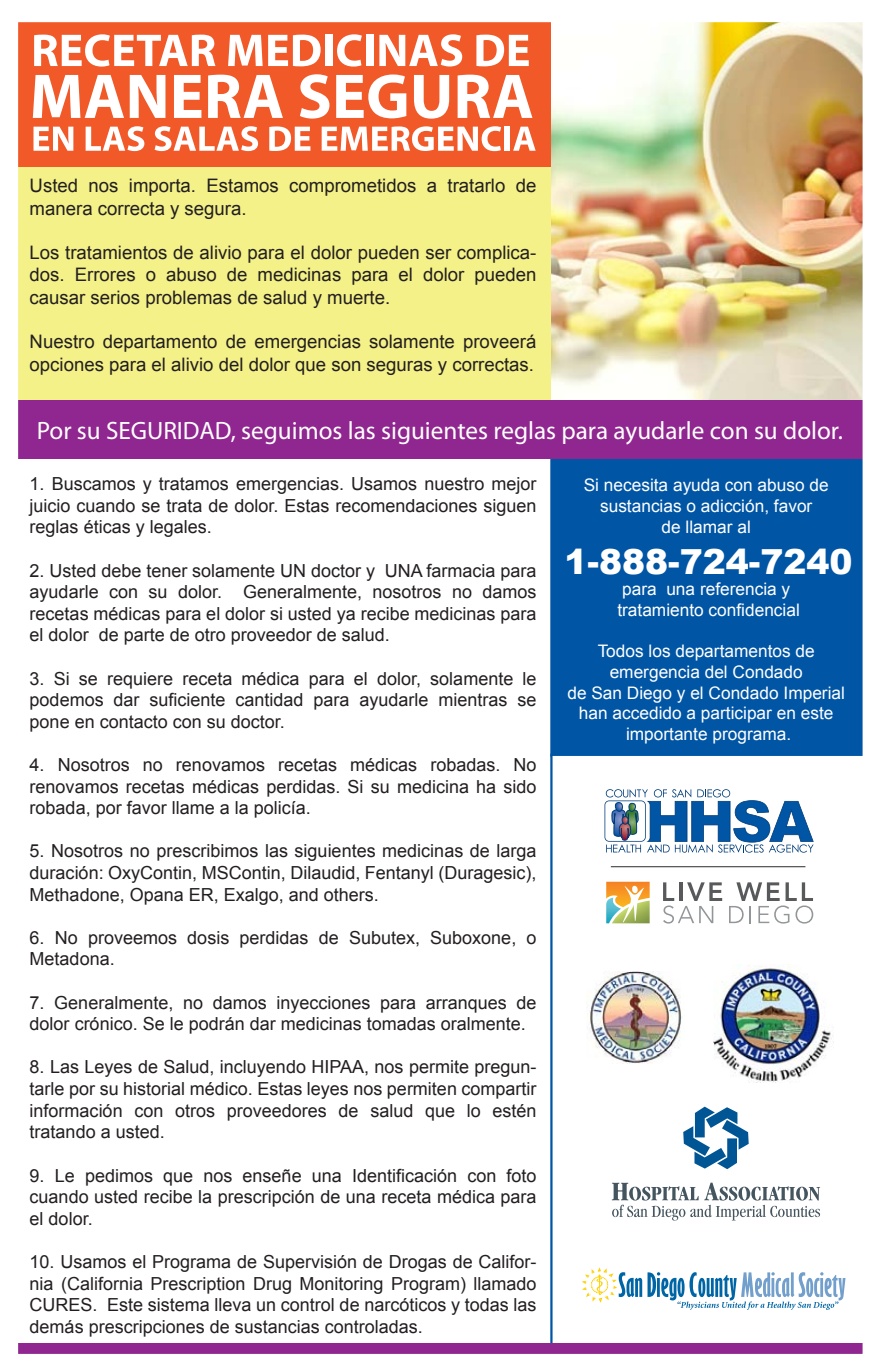
<style>
.page{position:relative;width:890px;height:1370px;background:#fff}
.page>*{position:absolute;margin:0;border:0;box-sizing:border-box;transform-origin:0 0}
.t1{font:900 34.65px "Arial";color:#fff}
.t2{font:25.2px "Myriad Pro";color:#fff}
.t3{font:18.68px/22.3px "Arial";color:#231f20}
.t4{font:18px/21.6px "Arial";color:#231f20;text-align:justify}
.t5{font:17.32px/20.7px "Arial";color:#fff;text-align:center}
</style>
<div class="page">
<div style="left:16px;top:161px;width:535px;height:243px;background:#f4f188"></div>
<div style="left:16px;top:17px;width:535px;height:150px;background:#f15929"></div>
<div style="left:551px;top:419px;width:315px;height:336px;background:#0155a5"></div>
<img style="left:551px;top:23px;width:310px;height:377px">
<div style="left:17px;top:400px;width:851px;height:59px;background:#90268f"></div>
<div style="left:17px;top:1343px;width:850px;height:16px;background:#90268f"></div>
<div style="left:8px;top:12px;width:864px;height:1352px;border:10px solid #fff"></div>
<svg style="left:683px;top:1106px;width:65px;height:63px"></svg>
<svg style="left:612px;top:1182px;width:208px;height:38px"></svg>
<svg style="left:582px;top:1267px;width:263px;height:43px"></svg>
<svg style="left:604px;top:789px;width:209px;height:63px"></svg>
<hr style="left:611px;top:866px;width:194px;height:1px;background:#57585a">
<svg style="left:663px;top:882px;width:59px;height:41px"></svg>
<svg style="left:729px;top:882px;width:84px;height:41px"></svg>
<svg style="left:606px;top:881px;width:44px;height:43px"></svg>
<svg style="left:33px;top:75px;width:91px;height:43px"></svg>
<svg style="left:130px;top:75px;width:35px;height:43px"></svg>
<svg style="left:174px;top:75px;width:27px;height:43px"></svg>
<svg style="left:208px;top:75px;width:75px;height:43px"></svg>
<svg style="left:300px;top:74px;width:29px;height:45px"></svg>
<svg style="left:336px;top:74px;width:70px;height:44px"></svg>
<svg style="left:414px;top:75px;width:35px;height:44px"></svg>
<svg style="left:457px;top:75px;width:75px;height:43px"></svg>
<svg style="left:34px;top:34px;width:181px;height:33px"></svg>
<svg style="left:228px;top:35px;width:93px;height:31px"></svg>
<div style="left:325px;top:35px;width:7px;height:31px;background:#fff"></div>
<svg style="left:337px;top:34px;width:25px;height:33px"></svg>
<div style="left:366px;top:35px;width:7px;height:31px;background:#fff"></div>
<svg style="left:379px;top:34px;width:83px;height:32px"></svg>
<svg style="left:476px;top:35px;width:53px;height:31px"></svg>
<svg style="left:33px;top:127px;width:40px;height:24px"></svg>
<svg style="left:86px;top:126px;width:58px;height:25px"></svg>
<svg style="left:155px;top:126px;width:103px;height:25px"></svg>
<svg style="left:269px;top:126px;width:41px;height:25px"></svg>
<svg style="left:322px;top:126px;width:179px;height:25px"></svg>
<div style="left:504px;top:127px;width:6px;height:24px;background:#fff"></div>
<svg style="left:513px;top:127px;width:22px;height:24px"></svg>
<img style="left:713px;top:964px;width:120px;height:119px">
<img style="left:586px;top:971px;width:96px;height:92px">
<p class="t3" style="left:30px;top:175px;width:508px">Usted nos importa. Estamos comprometidos a tratarlo de manera correcta y segura.</p>
<p class="t3" style="left:30px;top:242px;width:508px;text-align:justify">Los tratamientos de alivio para el dolor pueden ser complica&shy;dos. Errores o abuso de medicinas para el dolor pueden causar serios problemas de salud y muerte.</p>
<p class="t3" style="left:30px;top:331px;width:508px">Nuestro departamento de emergencias solamente proveerá opciones para el alivio del dolor que son seguras y correctas.</p>
<h2 class="t2" style="left:37px;top:415px;width:808px">Por su SEGURIDAD, seguimos las siguientes reglas para ayudarle con su dolor.</h2>
<p class="t4" style="left:30px;top:473px;width:508px">1. Buscamos y tratamos emergencias. Usamos nuestro mejor juicio cuando se trata de dolor. Estas recomendaciones siguen reglas éticas y legales.</p>
<p class="t4" style="left:30px;top:559px;width:508px">2. Usted debe tener solamente UN doctor y UNA farmacia para ayudarle con su dolor. Generalmente, nosotros no damos recetas médicas para el dolor si usted ya recibe medicinas para el dolor de parte de otro proveedor de salud.</p>
<p class="t4" style="left:30px;top:667px;width:508px">3. Si se requiere receta médica para el dolor, solamente le podemos dar suficiente cantidad para ayudarle mientras se pone en contacto con su doctor.</p>
<p class="t4" style="left:30px;top:754px;width:508px">4. Nosotros no renovamos recetas médicas robadas. No renovamos recetas médicas perdidas. Si su medicina ha sido robada, por favor llame a la policía.</p>
<p class="t4" style="left:30px;top:840px;width:508px">5. Nosotros no prescribimos las siguientes medicinas de larga duración: OxyContin, MSContin, Dilaudid, Fentanyl (Duragesic), Methadone, Opana ER, Exalgo, and others.</p>
<p class="t4" style="left:30px;top:927px;width:508px">6. No proveemos dosis perdidas de Subutex, Suboxone, o<br>Metadona.</p>
<p class="t4" style="left:30px;top:991px;width:508px">7. Generalmente, no damos inyecciones para arranques de dolor crónico. Se le podrán dar medicinas tomadas oralmente.</p>
<p class="t4" style="left:30px;top:1056px;width:508px">8. Las Leyes de Salud, incluyendo HIPAA, nos permite pregun&shy;tarle por su historial médico. Estas leyes nos permiten compartir información con otros proveedores de salud que lo estén tratando a usted.</p>
<p class="t4" style="left:30px;top:1164px;width:508px">9. Le pedimos que nos enseñe una Identificación con foto cuando usted recibe la prescripción de una receta médica para el dolor.</p>
<p class="t4" style="left:30px;top:1251px;width:508px">10. Usamos el Programa de Supervisión de Drogas de Califor&shy;nia (California Prescription Drug Monitoring Program) llamado CURES. Este sistema lleva un control de narcóticos y todas las demás prescripciones de sustancias controladas.</p>
<p class="t5" style="left:584px;top:475px;width:246px">Si necesita ayuda con abuso de sustancias o adicción, favor<br>de llamar al</p>
<h1 class="t1" style="left:564px;top:537px;width:290px">1-888-724-7240</h1>
<p class="t5" style="left:617px;top:579px;width:184px;text-align:left">para una referencia y tratamiento confidencial</p>
<p class="t5" style="left:567px;top:641px;width:279px">Todos los departamentos de emergencia del Condado<br>de San Diego y el Condado Imperial han accedido a participar en este importante programa.</p>
</div>
